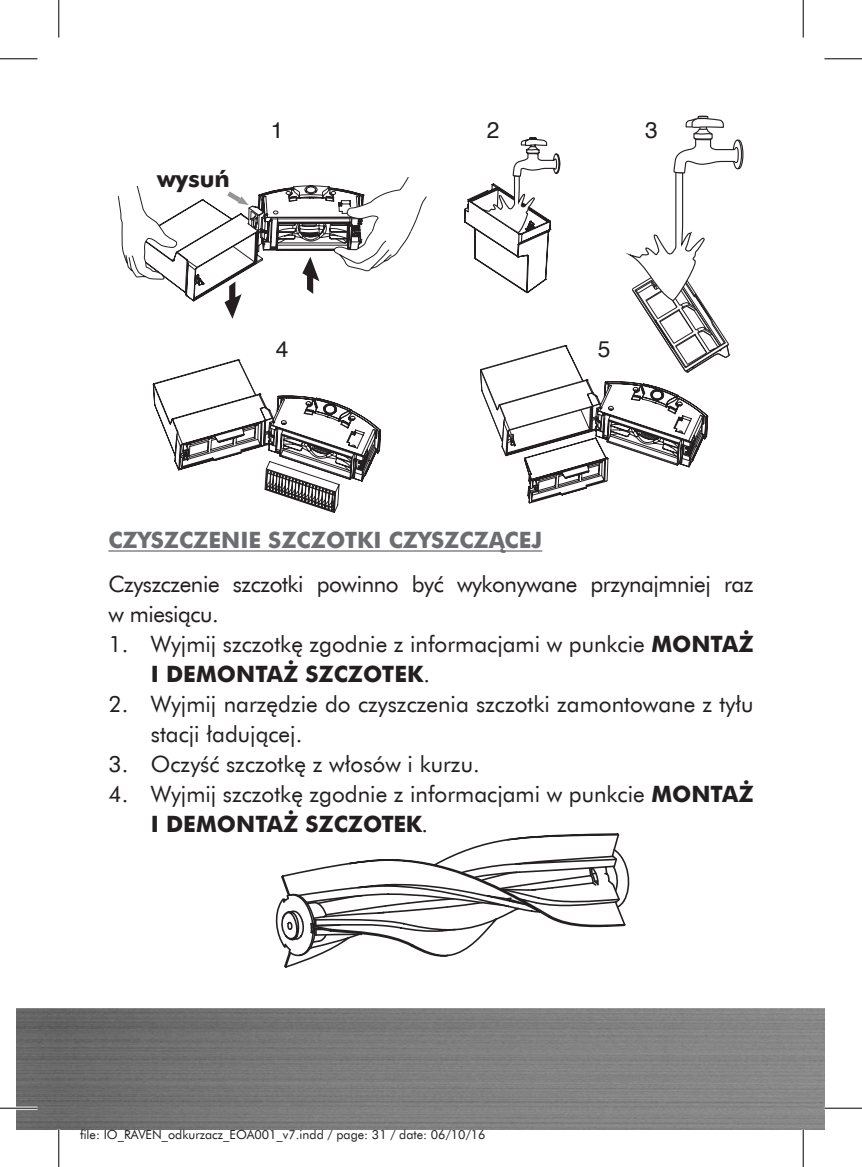
<style>
.page{position:relative;width:862px;height:1167px;background:#fff}
.page>*{position:absolute;margin:0;border:0;box-sizing:border-box;transform-origin:0 0}
.t1{font:700 23.5px "Futura EU";color:#231f20}
.t2{font:22.75px "Helvetica";color:#231f20}
.t3{font:22.5px/30px "Futura EU";color:#231f20}
.t4{font:22.5px/30px "Futura EU";letter-spacing:-.02em;color:#231f20}
.t5{font:700 22.5px "Futura EU";color:#6c6d70}
.t6{font:12.5px "Futura EU";color:#231f20}
.s1{font-weight:700}
</style>
<div class="page">
<img style="left:16px;top:1008px;width:808px;height:121px">
<hr style="left:108px;top:550px;width:434px;height:1px;background:#6c6d70">
<svg style="left:117px;top:177px;width:310px;height:142px"></svg>
<svg style="left:152px;top:359px;width:229px;height:154px"></svg>
<svg style="left:464px;top:115px;width:280px;height:389px"></svg>
<svg style="left:280px;top:833px;width:347px;height:135px"></svg>
<hr style="left:0;top:1106px;width:38px;height:3px;background:#fff">
<hr style="left:0;top:58px;width:38px;height:1px;background:#000">
<hr style="left:824px;top:58px;width:38px;height:1px;background:#000">
<hr style="left:0;top:1107px;width:38px;height:1px;background:#000">
<hr style="left:824px;top:1107px;width:38px;height:1px;background:#000">
<hr style="left:58px;top:0;width:1px;height:37px;background:#000">
<hr style="left:58px;top:1129px;width:1px;height:37px;background:#000">
<hr style="left:802px;top:0;width:1px;height:37px;background:#000">
<hr style="left:802px;top:1129px;width:1px;height:37px;background:#000">
<p class="t1" style="left:157px;top:164px;width:74px">wysuń</p>
<p class="t2" style="left:271px;top:112px;width:14px">1</p>
<p class="t2" style="left:487px;top:112px;width:14px">2</p>
<p class="t2" style="left:645px;top:112px;width:14px">3</p>
<p class="t2" style="left:276px;top:332px;width:14px">4</p>
<p class="t2" style="left:597px;top:332px;width:14px">5</p>
<p class="t5" style="left:108px;top:526px;width:435px">CZYSZCZENIE SZCZOTKI CZYSZCZĄCEJ</p>
<p class="t4" style="left:108px;top:570px;width:646px">Czyszczenie szczotki powinno być wykonywane przynajmniej raz w miesiącu.</p>
<p class="t3" style="left:151px;top:630px;width:604px;text-indent:-43px">1. Wyjmij szczotkę zgodnie z informacjami w punkcie <span class="s1">MONTAŻ<br>I DEMONTAŻ SZCZOTEK</span>.</p>
<p class="t3" style="left:151px;top:690px;width:604px;text-indent:-43px">2. Wyjmij narzędzie do czyszczenia szczotki zamontowane z tyłu stacji ładującej.</p>
<p class="t3" style="left:108px;top:750px;width:373px">3. Oczyść szczotkę z włosów i kurzu.</p>
<p class="t3" style="left:151px;top:780px;width:604px;text-indent:-43px">4. Wyjmij szczotkę zgodnie z informacjami w punkcie <span class="s1">MONTAŻ<br>I DEMONTAŻ SZCZOTEK</span>.</p>
<p class="t6" style="left:80px;top:1126px;width:407px">file: IO_RAVEN_odkurzacz_EOA001_v7.indd / page: 31 / date: 06/10/16</p>
</div>
